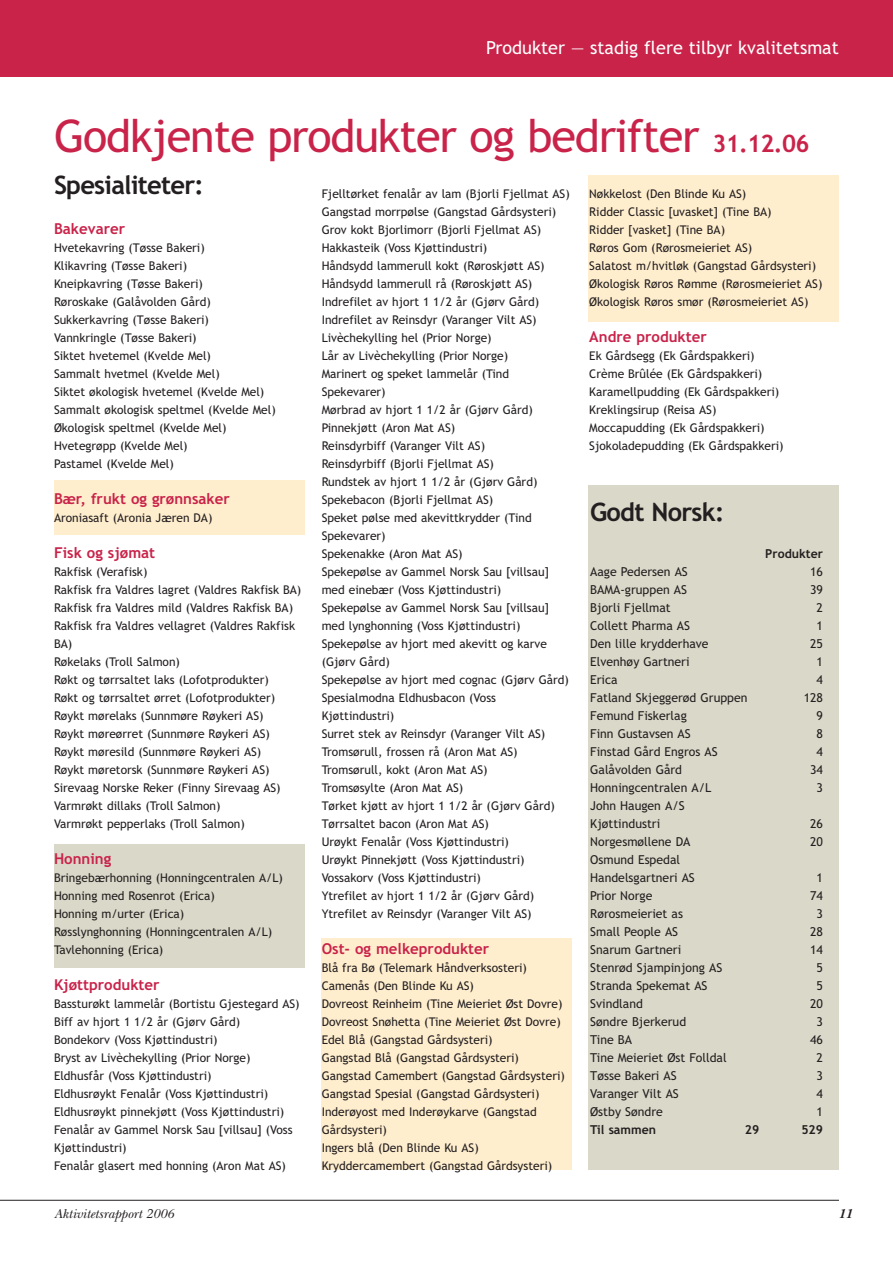
<style>
.page{position:relative;width:893px;height:1263px;background:#fff}
.page>*{position:absolute;margin:0;border:0;box-sizing:border-box;transform-origin:0 0}
.t1{font:45px "Trebuchet MS";letter-spacing:-.025em;color:#c9234a}
.t2{font:700 25.5px "Trebuchet MS";letter-spacing:-.03em;color:#231f20}
.t3{font:18px "Trebuchet MS";color:#fff}
.t4{font:700 15px "Trebuchet MS";color:#c9234a}
.t5{font:italic 13.5px "New Baskerville Std";color:#231f20}
.t6{font:italic 700 13.5px "New Baskerville";color:#231f20}
.t7{font:12.3px/18px "Trebuchet MS";color:#231f20}
.t8{font:700 12.3px "Trebuchet MS";color:#231f20}
.t9{font:12px/18px "Trebuchet MS";color:#231f20}
.s1{font-weight:700;font-size:24px}
</style>
<div class="page">
<div style="left:321px;top:938px;width:251px;height:231px;background:#ffeece"></div>
<div style="left:588px;top:176px;width:251px;height:146px;background:#ffeece"></div>
<div style="left:0;top:0;width:893px;height:77px;background:#c9234a"></div>
<hr style="left:0;top:1200px;width:839px;height:1px;background:#231f20">
<div style="left:54px;top:480px;width:251px;height:55px;background:#ffeece"></div>
<div style="left:54px;top:844px;width:251px;height:124px;background:#dad8c9"></div>
<div style="left:588px;top:485px;width:251px;height:684px;background:#dad8c9"></div>
<h3 class="t3" style="left:486px;top:41px;width:354px">Produkter — stadig flere tilbyr kvalitetsmat</h3>
<h1 class="t1" style="left:54px;top:119px;width:757px">Godkjente produkter og bedrifter <span class="s1">31.12.06</span></h1>
<h2 class="t2" style="left:54px;top:175px;width:151px">Spesialiteter:</h2>
<p class="t4" style="left:54px;top:223px;width:73px">Bakevarer</p>
<p class="t9" style="left:54px;top:240px;width:223px">Hvetekavring (Tøsse Bakeri)<br>Klikavring (Tøsse Bakeri)<br>Kneipkavring (Tøsse Bakeri)<br>Røroskake (Galåvolden Gård)<br>Sukkerkavring (Tøsse Bakeri)<br>Vannkringle (Tøsse Bakeri)<br>Siktet hvetemel (Kvelde Mel)<br>Sammalt hvetmel (Kvelde Mel)<br>Siktet økologisk hvetemel (Kvelde Mel)<br>Sammalt økologisk speltmel (Kvelde Mel)<br>Økologisk speltmel (Kvelde Mel)<br>Hvetegrøpp (Kvelde Mel)<br>Pastamel (Kvelde Mel)</p>
<p class="t4" style="left:54px;top:493px;width:177px">Bær, frukt og grønnsaker</p>
<p class="t9" style="left:54px;top:510px;width:160px">Aroniasaft (Aronia Jæren DA)</p>
<p class="t4" style="left:54px;top:547px;width:103px">Fisk og sjømat</p>
<p class="t9" style="left:54px;top:564px;width:249px">Rakfisk (Verafisk)<br>Rakfisk fra Valdres lagret (Valdres Rakfisk BA)<br>Rakfisk fra Valdres mild (Valdres Rakfisk BA)<br>Rakfisk fra Valdres vellagret (Valdres Rakfisk BA)<br>Røkelaks (Troll Salmon)<br>Røkt og tørrsaltet laks (Lofotprodukter)<br>Røkt og tørrsaltet ørret (Lofotprodukter)<br>Røykt mørelaks (Sunnmøre Røykeri AS)<br>Røykt møreørret (Sunnmøre Røykeri AS)<br>Røykt møresild (Sunnmøre Røykeri AS)<br>Røykt møretorsk (Sunnmøre Røykeri AS)<br>Sirevaag Norske Reker (Finny Sirevaag AS)<br>Varmrøkt dillaks (Troll Salmon)<br>Varmrøkt pepperlaks (Troll Salmon)</p>
<p class="t4" style="left:54px;top:853px;width:59px">Honning</p>
<p class="t9" style="left:54px;top:870px;width:230px">Bringebærhonning (Honningcentralen A/L)<br>Honning med Rosenrot (Erica)<br>Honning m/urter (Erica)<br>Røsslynghonning (Honningcentralen A/L)<br>Tavlehonning (Erica)</p>
<p class="t4" style="left:54px;top:979px;width:107px">Kjøttprodukter</p>
<p class="t9" style="left:54px;top:996px;width:247px">Bassturøkt lammelår (Bortistu Gjestegard AS)<br>Biff av hjort 1 1/2 år (Gjørv Gård)<br>Bondekorv (Voss Kjøttindustri)<br>Bryst av Livèchekylling (Prior Norge)<br>Eldhusfår (Voss Kjøttindustri)<br>Eldhusrøykt Fenalår (Voss Kjøttindustri)<br>Eldhusrøykt pinnekjøtt (Voss Kjøttindustri)<br>Fenalår av Gammel Norsk Sau [villsau] (Voss Kjøttindustri)<br>Fenalår glasert med honning (Aron Mat AS)</p>
<p class="t9" style="left:322px;top:186px;width:250px">Fjelltørket fenalår av lam (Bjorli Fjellmat AS)<br>Gangstad morrpølse (Gangstad Gårdsysteri)<br>Grov kokt Bjorlimorr (Bjorli Fjellmat AS)<br>Hakkasteik (Voss Kjøttindustri)<br>Håndsydd lammerull kokt (Røroskjøtt AS)<br>Håndsydd lammerull rå (Røroskjøtt AS)<br>Indrefilet av hjort 1 1/2 år (Gjørv Gård)<br>Indrefilet av Reinsdyr (Varanger Vilt AS)<br>Livèchekylling hel (Prior Norge)<br>Lår av Livèchekylling (Prior Norge)<br>Marinert og speket lammelår (Tind Spekevarer)<br>Mørbrad av hjort 1 1/2 år (Gjørv Gård)<br>Pinnekjøtt (Aron Mat AS)<br>Reinsdyrbiff (Varanger Vilt AS)<br>Reinsdyrbiff (Bjorli Fjellmat AS)<br>Rundstek av hjort 1 1/2 år (Gjørv Gård)<br>Spekebacon (Bjorli Fjellmat AS)<br>Speket pølse med akevittkrydder (Tind Spekevarer)<br>Spekenakke (Aron Mat AS)<br>Spekepølse av Gammel Norsk Sau [villsau] med einebær (Voss Kjøttindustri)<br>Spekepølse av Gammel Norsk Sau [villsau] med lynghonning (Voss Kjøttindustri)<br>Spekepølse av hjort med akevitt og karve (Gjørv Gård)<br>Spekepølse av hjort med cognac (Gjørv Gård)<br>Spesialmodna Eldhusbacon (Voss Kjøttindustri)<br>Surret stek av Reinsdyr (Varanger Vilt AS)<br>Tromsørull, frossen rå (Aron Mat AS)<br>Tromsørull, kokt (Aron Mat AS)<br>Tromsøsylte (Aron Mat AS)<br>Tørket kjøtt av hjort 1 1/2 år (Gjørv Gård)<br>Tørrsaltet bacon (Aron Mat AS)<br>Urøykt Fenalår (Voss Kjøttindustri)<br>Urøykt Pinnekjøtt (Voss Kjøttindustri)<br>Vossakorv (Voss Kjøttindustri)<br>Ytrefilet av hjort 1 1/2 år (Gjørv Gård)<br>Ytrefilet av Reinsdyr (Varanger Vilt AS)</p>
<p class="t4" style="left:322px;top:943px;width:169px">Ost- og melkeprodukter</p>
<p class="t9" style="left:322px;top:960px;width:245px">Blå fra Bø (Telemark Håndverksosteri)<br>Camenås (Den Blinde Ku AS)<br>Dovreost Reinheim (Tine Meieriet Øst Dovre)<br>Dovreost Snøhetta (Tine Meieriet Øst Dovre)<br>Edel Blå (Gangstad Gårdsysteri)<br>Gangstad Blå (Gangstad Gårdsysteri)<br>Gangstad Camembert (Gangstad Gårdsysteri)<br>Gangstad Spesial (Gangstad Gårdsysteri)<br>Inderøyost med Inderøykarve (Gangstad Gårdsysteri)<br>Ingers blå (Den Blinde Ku AS)<br>Kryddercamembert (Gangstad Gårdsysteri)</p>
<p class="t9" style="left:589px;top:186px;width:235px">Nøkkelost (Den Blinde Ku AS)<br>Ridder Classic [uvasket] (Tine BA)<br>Ridder [vasket] (Tine BA)<br>Røros Gom (Rørosmeieriet AS)<br>Salatost m/hvitløk (Gangstad Gårdsysteri)<br>Økologisk Røros Rømme (Rørosmeieriet AS)<br>Økologisk Røros smør (Rørosmeieriet AS)</p>
<p class="t4" style="left:589px;top:331px;width:119px">Andre produkter</p>
<p class="t9" style="left:589px;top:348px;width:196px">Ek Gårdsegg (Ek Gårdspakkeri)<br>Crème Brûlée (Ek Gårdspakkeri)<br>Karamellpudding (Ek Gårdspakkeri)<br>Kreklingsirup (Reisa AS)<br>Moccapudding (Ek Gårdspakkeri)<br>Sjokoladepudding (Ek Gårdspakkeri)</p>
<h2 class="t2" style="left:590px;top:501px;width:136px">Godt Norsk:</h2>
<p class="t8" style="left:765px;top:549px;width:59px">Produkter</p>
<p class="t7" style="left:590px;top:564px;width:99px">Aage Pedersen AS</p>
<p class="t7" style="left:810px;top:564px;width:14px">16</p>
<p class="t7" style="left:590px;top:582px;width:98px">BAMA-gruppen AS</p>
<p class="t7" style="left:810px;top:582px;width:14px">39</p>
<p class="t7" style="left:590px;top:600px;width:82px">Bjorli Fjellmat</p>
<p class="t7" style="left:817px;top:600px;width:8px">2</p>
<p class="t7" style="left:590px;top:618px;width:101px">Collett Pharma AS</p>
<p class="t7" style="left:817px;top:618px;width:8px">1</p>
<p class="t7" style="left:590px;top:636px;width:120px">Den lille krydderhave</p>
<p class="t7" style="left:810px;top:636px;width:14px">25</p>
<p class="t7" style="left:590px;top:654px;width:101px">Elvenhøy Gartneri</p>
<p class="t7" style="left:817px;top:654px;width:8px">1</p>
<p class="t7" style="left:590px;top:672px;width:29px">Erica</p>
<p class="t7" style="left:817px;top:672px;width:8px">4</p>
<p class="t7" style="left:590px;top:690px;width:159px">Fatland Skjeggerød Gruppen</p>
<p class="t7" style="left:804px;top:690px;width:21px">128</p>
<p class="t7" style="left:590px;top:708px;width:98px">Femund Fiskerlag</p>
<p class="t7" style="left:817px;top:708px;width:8px">9</p>
<p class="t7" style="left:590px;top:726px;width:102px">Finn Gustavsen AS</p>
<p class="t7" style="left:817px;top:726px;width:8px">8</p>
<p class="t7" style="left:590px;top:744px;width:129px">Finstad Gård Engros AS</p>
<p class="t7" style="left:817px;top:744px;width:8px">4</p>
<p class="t7" style="left:590px;top:762px;width:93px">Galåvolden Gård</p>
<p class="t7" style="left:810px;top:762px;width:14px">34</p>
<p class="t7" style="left:590px;top:780px;width:123px">Honningcentralen A/L</p>
<p class="t7" style="left:816px;top:780px;width:8px">3</p>
<p class="t7" style="left:590px;top:798px;width:96px">John Haugen A/S<br>Kjøttindustri</p>
<p class="t7" style="left:810px;top:816px;width:14px">26</p>
<p class="t7" style="left:590px;top:834px;width:102px">Norgesmøllene DA</p>
<p class="t7" style="left:810px;top:834px;width:14px">20</p>
<p class="t7" style="left:590px;top:852px;width:106px">Osmund Espedal<br>Handelsgartneri AS</p>
<p class="t7" style="left:817px;top:870px;width:8px">1</p>
<p class="t7" style="left:590px;top:888px;width:64px">Prior Norge</p>
<p class="t7" style="left:810px;top:888px;width:14px">74</p>
<p class="t7" style="left:590px;top:906px;width:94px">Rørosmeieriet as</p>
<p class="t7" style="left:817px;top:906px;width:8px">3</p>
<p class="t7" style="left:590px;top:924px;width:89px">Small People AS</p>
<p class="t7" style="left:810px;top:924px;width:14px">28</p>
<p class="t7" style="left:590px;top:942px;width:93px">Snarum Gartneri</p>
<p class="t7" style="left:810px;top:942px;width:14px">14</p>
<p class="t7" style="left:590px;top:960px;width:134px">Stenrød Sjampinjong AS</p>
<p class="t7" style="left:817px;top:960px;width:8px">5</p>
<p class="t7" style="left:590px;top:978px;width:119px">Stranda Spekemat AS</p>
<p class="t7" style="left:816px;top:978px;width:8px">5</p>
<p class="t7" style="left:590px;top:996px;width:54px">Svindland</p>
<p class="t7" style="left:810px;top:996px;width:14px">20</p>
<p class="t7" style="left:590px;top:1014px;width:97px">Søndre Bjerkerud</p>
<p class="t7" style="left:817px;top:1014px;width:8px">3</p>
<p class="t7" style="left:590px;top:1032px;width:43px">Tine BA</p>
<p class="t7" style="left:810px;top:1032px;width:14px">46</p>
<p class="t7" style="left:590px;top:1050px;width:138px">Tine Meieriet Øst Folldal</p>
<p class="t7" style="left:817px;top:1050px;width:8px">2</p>
<p class="t7" style="left:590px;top:1068px;width:88px">Tøsse Bakeri AS</p>
<p class="t7" style="left:817px;top:1068px;width:8px">3</p>
<p class="t7" style="left:590px;top:1086px;width:90px">Varanger Vilt AS</p>
<p class="t7" style="left:817px;top:1086px;width:8px">4</p>
<p class="t7" style="left:590px;top:1104px;width:74px">Østby Søndre</p>
<p class="t7" style="left:817px;top:1104px;width:8px">1</p>
<p class="t8" style="left:590px;top:1125px;width:67px">Til sammen</p>
<p class="t8" style="left:745px;top:1125px;width:16px">29</p>
<p class="t8" style="left:801px;top:1125px;width:23px">529</p>
<p class="t5" style="left:54px;top:1209px;width:121px">Aktivitetsrapport 2006</p>
<p class="t6" style="left:839px;top:1209px;width:15px">11</p>
</div>
